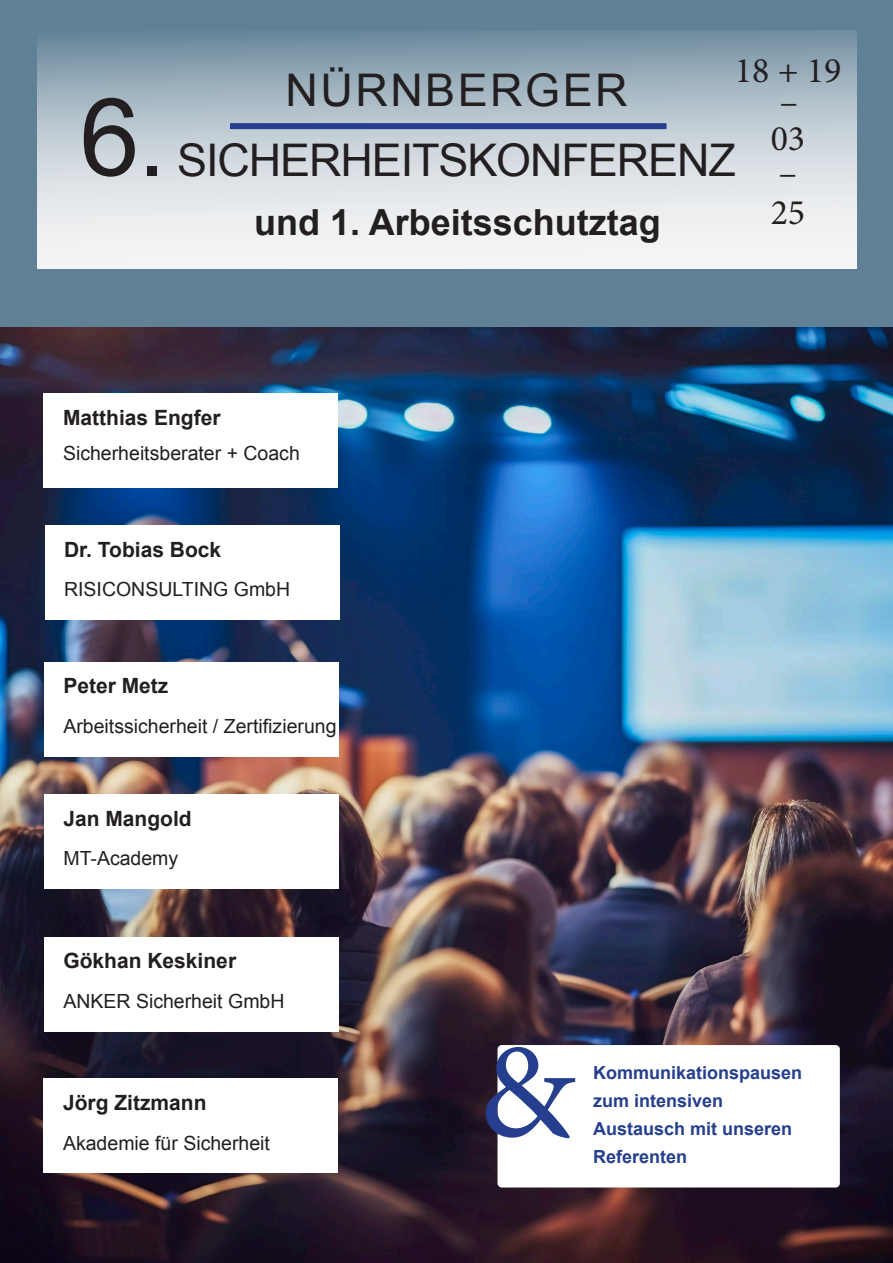
<style>
.page{position:relative;width:893px;height:1263px;background:#fff}
.page>*{position:absolute;margin:0;border:0;box-sizing:border-box;transform-origin:0 0}
.Vortrag_Überschrift{font:135px "Minion Pro";color:#253f8e}
.Vortrag_Überschrift-2{font:108px "Arial";color:#231f20}
.Vortrag_Überschrift-3{font:45px "Arial";letter-spacing:-.025em;color:#231f20}
.Vortrag_Überschrift-4{font:45px "Arial";letter-spacing:.055em;color:#231f20}
.Vortrag_Überschrift_linksbündig{font:700 36px "Arial";color:#231f20}
.t1{font:36px "Minion Pro";color:#231f20}
.Zeitplan{font:700 21px "Arial";color:#231f20}
.Vortrag_Überschrift-5{font:700 21px "Arial";color:#231f20}
.Zeitplan-2{font:19.5px "Arial";color:#231f20}
.Vortrag_Überschrift-6{font:700 18px "Arial";color:#253f8e}
.s1{font-size:90px}
</style>
<div class="page">
<div style="left:0;top:0;width:893px;height:327px;background:#5f8095"></div>
<img style="left:0;top:327px;width:893px;height:936px">
<svg style="left:37px;top:31px;width:820px;height:238px;background:#c3ced6"></svg>
<div style="left:230px;top:123px;width:436px;height:6px;background:#253f8e"></div>
<div style="left:497px;top:1045px;width:343px;height:142px;background:#fff;border-radius:4px"></div>
<div style="left:44px;top:393px;width:294px;height:95px;background:#fff"></div>
<div style="left:45px;top:525px;width:294px;height:95px;background:#fff"></div>
<div style="left:44px;top:662px;width:295px;height:95px;background:#fff"></div>
<div style="left:44px;top:794px;width:295px;height:95px;background:#fff"></div>
<div style="left:44px;top:937px;width:295px;height:95px;background:#fff"></div>
<div style="left:44px;top:1078px;width:294px;height:95px;background:#fff"></div>
<p class="Vortrag_Überschrift-2" style="left:80px;top:67px;width:87px">6<span class="s1">.</span></p>
<p class="Vortrag_Überschrift-4" style="left:285px;top:61px;width:344px">NÜRNBERGER</p>
<p class="t1" style="left:735px;top:46px;width:108px">18 + 19</p>
<p class="t1" style="left:779px;top:78px;width:20px">–</p>
<p class="Vortrag_Überschrift-3" style="left:177px;top:131px;width:560px">SICHERHEITSKONFERENZ</p>
<p class="Vortrag_Überschrift_linksbündig" style="left:254px;top:199px;width:408px">und 1. Arbeitsschutztag</p>
<p class="t1" style="left:771px;top:115px;width:36px">03</p>
<p class="t1" style="left:779px;top:148px;width:20px">–</p>
<p class="t1" style="left:771px;top:188px;width:36px">25</p>
<p class="Vortrag_Überschrift-5" style="left:63px;top:403px;width:159px">Matthias Engfer</p>
<p class="Zeitplan-2" style="left:63px;top:440px;width:238px">Sicherheitsberater + Coach</p>
<p class="Zeitplan" style="left:64px;top:535px;width:159px">Dr. Tobias Bock</p>
<p class="Zeitplan-2" style="left:64px;top:577px;width:228px">RISICONSULTING GmbH</p>
<p class="Zeitplan" style="left:63px;top:672px;width:107px">Peter Metz</p>
<p class="Zeitplan-2" style="left:63px;top:713px;width:275px">Arbeitssicherheit / Zertifizierung</p>
<p class="Zeitplan" style="left:63px;top:804px;width:130px">Jan Mangold</p>
<p class="Zeitplan-2" style="left:63px;top:846px;width:116px">MT-Academy</p>
<p class="Zeitplan" style="left:63px;top:947px;width:174px">Gökhan Keskiner</p>
<p class="Zeitplan-2" style="left:63px;top:988px;width:223px">ANKER Sicherheit GmbH</p>
<p class="Zeitplan" style="left:63px;top:1088px;width:145px">Jörg Zitzmann</p>
<p class="Zeitplan-2" style="left:63px;top:1130px;width:208px">Akademie für Sicherheit</p>
<p class="Vortrag_Überschrift" style="left:478px;top:1002px;width:97px">&amp;</p>
<p class="Vortrag_Überschrift-6" style="left:593px;top:1061px;width:211px">Kommunikationspausen</p>
<p class="Vortrag_Überschrift-6" style="left:593px;top:1089px;width:132px">zum intensiven</p>
<p class="Vortrag_Überschrift-6" style="left:593px;top:1117px;width:201px">Austausch mit unseren</p>
<p class="Vortrag_Überschrift-6" style="left:593px;top:1145px;width:96px">Referenten</p>
</div>
